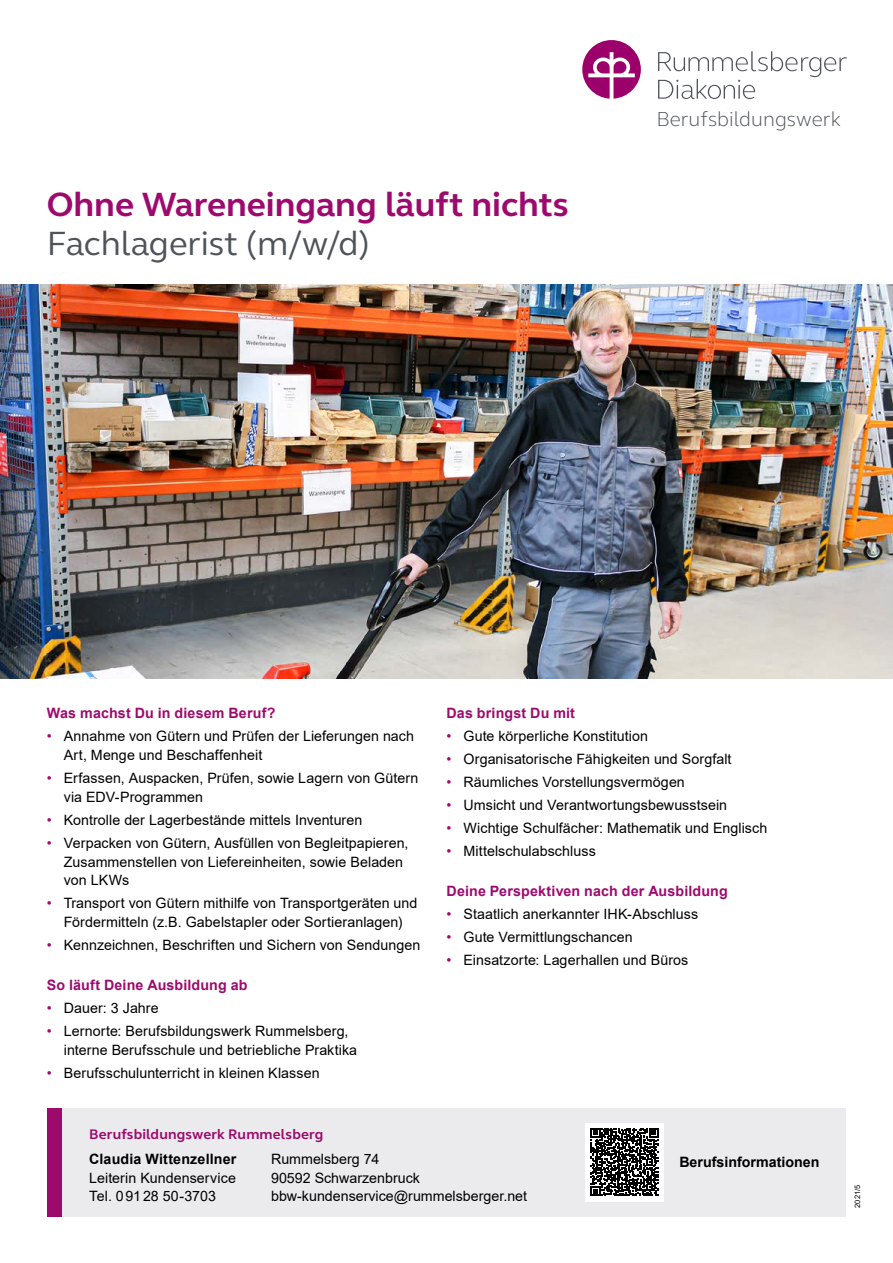
<style>
.page{position:relative;width:893px;height:1263px;background:#fff}
.page>*{position:absolute;margin:0;border:0;box-sizing:border-box;transform-origin:0 0}
.t1{font:700 34.5px "FS Elliot";color:#9d0a6d}
.t2{font:34.5px "FS Elliot";color:#50535a}
.t3{font:300 20.85px "FS Elliot";color:#50535a}
.t4{font:14.25px/18.8px "Arial";letter-spacing:.005em;color:#000}
.t5{font:700 14.25px "Arial";letter-spacing:.01em;color:#9d0a6d}
.t6{font:700 14.25px "Arial";color:#000}
.t7{font:700 14.25px "FS Elliot";letter-spacing:.01em;color:#9d0a6d}
.t8{font:7.5px "Arial";color:#000}
.s1{color:#9d0a6d}
</style>
<div class="page">
<svg style="left:658px;top:51px;width:189px;height:48px"></svg>
<svg style="left:582px;top:40px;width:59px;height:59px"></svg>
<img style="left:0;top:285px;width:893px;height:393px">
<div style="left:62px;top:1108px;width:784px;height:108px;background:#ebebed"></div>
<div style="left:47px;top:1108px;width:15px;height:108px;background:#9d0a6d"></div>
<div style="left:585px;top:1122px;width:79px;height:79px;background:#fff"></div>
<svg style="left:591px;top:1128px;width:67px;height:68px"></svg>
<h1 class="t1" style="left:47px;top:181px;width:524px">Ohne Wareneingang läuft nichts</h1>
<h1 class="t2" style="left:47px;top:220px;width:325px">Fachlagerist (m/w/d)</h1>
<h2 class="t3" style="left:656px;top:105px;width:186px">Berufsbildungswerk</h2>
<p class="t5" style="left:47px;top:703px;width:230px">Was machst Du in diesem Beruf?</p>
<p class="t4" style="left:64px;top:727px;width:352px;text-indent:-17px"><span class="s1">•</span> Annahme von Gütern und Prüfen der Lieferungen nach<br>Art, Menge und Beschaffenheit</p>
<p class="t4" style="left:64px;top:769px;width:356px;text-indent:-17px"><span class="s1">•</span> Erfassen, Auspacken, Prüfen, sowie Lagern von Gütern via EDV-Programmen</p>
<p class="t4" style="left:47px;top:810px;width:317px"><span class="s1">•</span> Kontrolle der Lagerbestände mittels Inventuren</p>
<p class="t4" style="left:64px;top:833px;width:346px;text-indent:-17px"><span class="s1">•</span> Verpacken von Gütern, Ausfüllen von Begleitpapieren,<br>Zusammenstellen von Liefereinheiten, sowie Beladen von LKWs</p>
<p class="t4" style="left:47px;top:894px;width:372px;text-align:center"><span class="s1">•</span> Transport von Gütern mithilfe von Transportgeräten und<br>Fördermitteln (z.B. Gabelstapler oder Sortieranlagen)</p>
<p class="t4" style="left:47px;top:936px;width:375px"><span class="s1">•</span> Kennzeichnen, Beschriften und Sichern von Sendungen</p>
<p class="t5" style="left:47px;top:975px;width:202px">So läuft Deine Ausbildung ab</p>
<p class="t4" style="left:47px;top:999px;width:113px"><span class="s1">•</span> Dauer: 3 Jahre</p>
<p class="t4" style="left:64px;top:1022px;width:295px;text-indent:-17px"><span class="s1">•</span> Lernorte: Berufsbildungswerk Rummelsberg, interne Berufsschule und betriebliche Praktika</p>
<p class="t4" style="left:47px;top:1063px;width:274px"><span class="s1">•</span> Berufsschulunterricht in kleinen Klassen</p>
<p class="t5" style="left:446px;top:703px;width:130px">Das bringst Du mit</p>
<p class="t4" style="left:446px;top:727px;width:203px"><span class="s1">•</span> Gute körperliche Konstitution</p>
<p class="t4" style="left:446px;top:750px;width:287px"><span class="s1">•</span> Organisatorische Fähigkeiten und Sorgfalt</p>
<p class="t4" style="left:446px;top:773px;width:240px"><span class="s1">•</span> Räumliches Vorstellungsvermögen</p>
<p class="t4" style="left:446px;top:796px;width:282px"><span class="s1">•</span> Umsicht und Verantwortungsbewusstsein</p>
<p class="t4" style="left:446px;top:819px;width:322px"><span class="s1">•</span> Wichtige Schulfächer: Mathematik und Englisch</p>
<p class="t4" style="left:446px;top:842px;width:151px"><span class="s1">•</span> Mittelschulabschluss</p>
<p class="t5" style="left:446px;top:881px;width:283px">Deine Perspektiven nach der Ausbildung</p>
<p class="t4" style="left:446px;top:905px;width:253px"><span class="s1">•</span> Staatlich anerkannter IHK-Abschluss</p>
<p class="t4" style="left:446px;top:928px;width:188px"><span class="s1">•</span> Gute Vermittlungschancen</p>
<p class="t4" style="left:446px;top:951px;width:243px"><span class="s1">•</span> Einsatzorte: Lagerhallen und Büros</p>
<p class="t7" style="left:89px;top:1124px;width:236px">Berufsbildungswerk Rummelsberg</p>
<p class="t6" style="left:89px;top:1149px;width:149px">Claudia Wittenzellner</p>
<p class="t4" style="left:89px;top:1168px;width:148px">Leiterin Kundenservice<br>Tel. 09128 50-3703</p>
<p class="t4" style="left:271px;top:1149px;width:258px">Rummelsberg 74<br>90592 Schwarzenbruck bbw-kundenservice@rummelsberger.net</p>
<p class="t6" style="left:679px;top:1152px;width:142px">Berufsinformationen</p>
<p class="t8" style="left:852px;top:1208px;width:24px;rotate:-90deg">2021/5</p>
</div>
